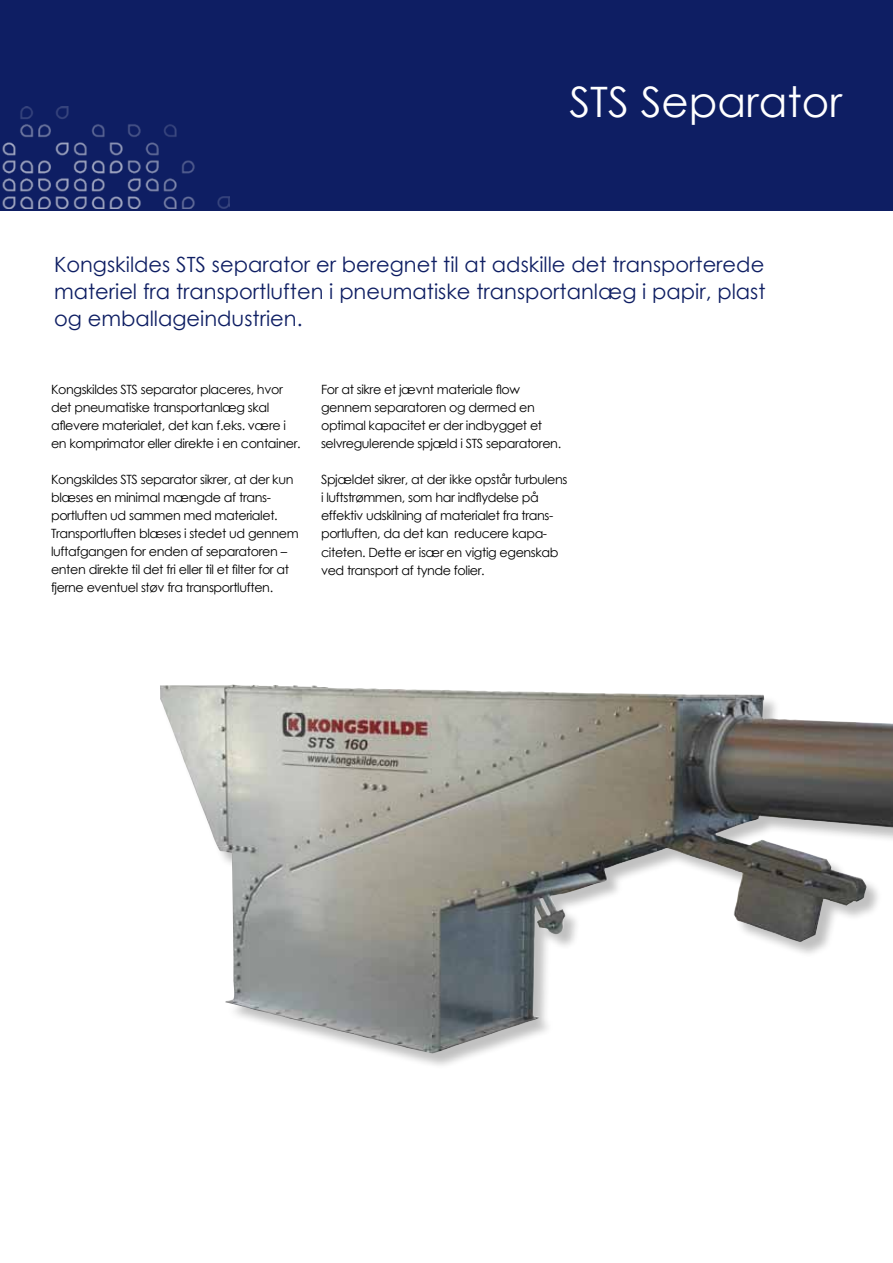
<style>
.page{position:relative;width:893px;height:1263px;background:#fff}
.page>*{position:absolute;margin:0;border:0;box-sizing:border-box;transform-origin:0 0}
.t1{font:42px "Century Gothic";color:#fff}
.t2{font:21px/27px "Century Gothic";color:#0e1e63;text-align:justify}
.t3{font:12.75px/18px "Century Gothic";letter-spacing:-.03em;color:#000}
</style>
<div class="page">
<div style="left:0;top:0;width:893px;height:210px;background:#0e1e63"></div>
<img style="left:2px;top:106px;width:228px;height:103px">
<div style="left:160px;top:685px;width:733px;height:384px;background:#000;opacity:.25"></div>
<img style="left:160px;top:685px;width:707px;height:369px">
<h1 class="t1" style="left:569px;top:72px;width:274px">STS Separator</h1>
<h2 class="t2" style="left:54px;top:251px;width:713px">Kongskildes STS separator er beregnet til at adskille det transporterede materiel fra transportluften i pneumatiske transportanlæg i papir, plast og emballageindustrien.</h2>
<p class="t3" style="left:51px;top:381px;width:251px">Kongskildes STS separator placeres, hvor det pneumatiske transportanlæg skal aflevere materialet, det kan f.eks. være i en komprimator eller direkte i en container.</p>
<p class="t3" style="left:51px;top:471px;width:249px">Kongskildes STS separator sikrer, at der kun blæses en minimal mængde af trans&shy;portluften ud sammen med materialet.<br>Transportluften blæses i stedet ud gennem luftafgangen for enden af separatoren – enten direkte til det fri eller til et filter for at fjerne eventuel støv fra transportluften.</p>
<p class="t3" style="left:321px;top:381px;width:242px">For at sikre et jævnt materiale flow gennem separatoren og dermed en optimal kapacitet er der indbygget et selvregulerende spjæld i STS separatoren.</p>
<p class="t3" style="left:321px;top:471px;width:248px">Spjældet sikrer, at der ikke opstår turbulens i luftstrømmen, som har indflydelse på effektiv udskilning af materialet fra trans&shy;portluften, da det kan reducere kapa&shy;citeten. Dette er især en vigtig egenskab ved transport af tynde folier.</p>
</div>
